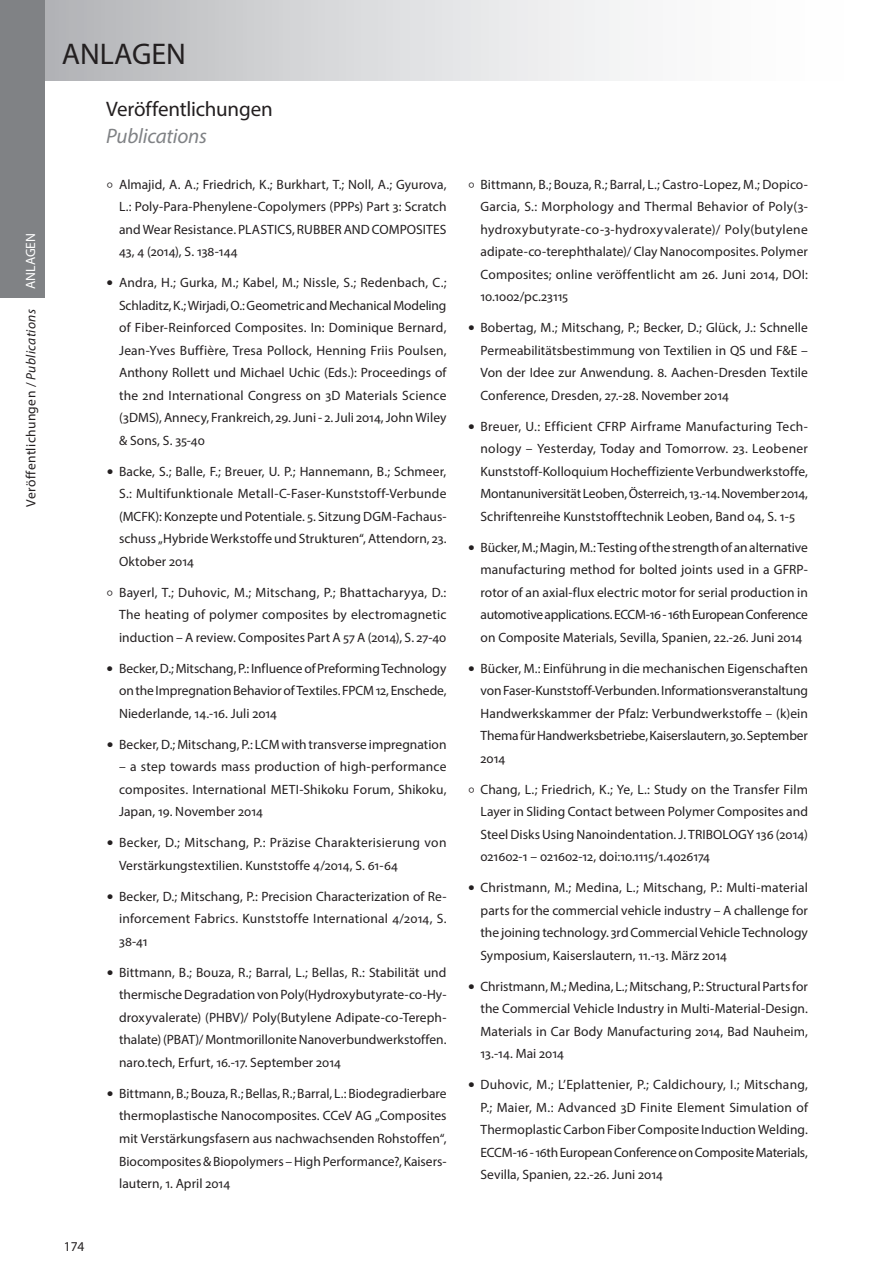
<style>
.page{position:relative;width:893px;height:1263px;background:#fff}
.page>*{position:absolute;margin:0;border:0;box-sizing:border-box;transform-origin:0 0}
.t1{font:30px "Myriad Pro";color:#231f20}
.t2{font:21px "Myriad Pro";letter-spacing:-.01em;color:#231f20}
.t3{font:italic 21px "Myriad Pro";letter-spacing:-.01em;color:#808285}
.t4{font:13.5px/22.5px "Myriad Pro";letter-spacing:.005em;color:#231f20;text-align:justify}
.t5{font:13.5px "Myriad Pro";letter-spacing:.025em;color:#231f20}
.t6{font:13.5px "Myriad Pro";letter-spacing:.005em;color:#fff}
.s1{font-style:italic}
.s2{font-family:"Verdana";font-size:21px}
.s3{font-family:"Verdana"}
</style>
<div class="page">
<div style="left:0;top:0;width:893px;height:81px;background:linear-gradient(to right,#b5b6ba,#fff)"></div>
<div style="left:0;top:0;width:45px;height:298px;background:#808285"></div>
<p class="t6" style="left:22px;top:289px;width:58px;rotate:-90deg">ANLAGEN</p>
<p class="t5" style="left:23px;top:507px;width:199px;rotate:-90deg">Veröffentlichungen / <span class="s1">Publications</span></p>
<h1 class="t1" style="left:62px;top:36px;width:126px">ANLAGEN</h1>
<h2 class="t2" style="left:106px;top:96px;width:168px">Veröffentlichungen</h2>
<h2 class="t3" style="left:106px;top:123px;width:102px">Publications</h2>
<p class="t4" style="left:64px;top:1235px;width:22px">174</p>
<p class="t4" style="left:119px;top:173px;width:329px;text-indent:-13px"><span class="s2">◦</span> Almajid, A. A.; Friedrich, K.; Burkhart, T.; Noll, A.; Gyurova, L.: Poly-Para-Phenylene-Copolymers (PPPs) Part 3: Scratch and Wear Resistance. PLASTICS, RUBBER AND COMPOSITES 43, 4 (2014), S. 138-144</p>
<p class="t4" style="left:119px;top:271px;width:329px;text-indent:-13px"><span class="s3">•</span> Andra, H.; Gurka, M.; Kabel, M.; Nissle, S.; Redenbach, C.; Schladitz, K.; Wirjadi, O.: Geometric and Mechanical Modeling of Fiber-Reinforced Composites. In: Dominique Bernard, Jean-Yves Buffière, Tresa Pollock, Henning Friis Poulsen, Anthony Rollett und Michael Uchic (Eds.): Proceedings of the 2nd International Congress on 3D Materials Science (3DMS), Annecy, Frankreich, 29. Juni - 2. Juli 2014, John Wiley &amp; Sons, S. 35-40</p>
<p class="t4" style="left:119px;top:460px;width:329px;text-indent:-13px"><span class="s3">•</span> Backe, S.; Balle, F.; Breuer, U. P.; Hannemann, B.; Schmeer, S.: Multifunktionale Metall-C-Faser-Kunststoff-Verbunde (MCFK): Konzepte und Potentiale. 5. Sitzung DGM-Fachaus&shy;schuss „Hybride Werkstoffe und Strukturen“, Attendorn, 23.<br>Oktober 2014</p>
<p class="t4" style="left:119px;top:581px;width:329px;text-indent:-13px"><span class="s2">◦</span> Bayerl, T.; Duhovic, M.; Mitschang, P.; Bhattacharyya, D.:<br>The heating of polymer composites by electromagnetic induction – A review. Composites Part A 57 A (2014), S. 27-40</p>
<p class="t4" style="left:119px;top:657px;width:329px;text-indent:-13px"><span class="s3">•</span> Becker, D.; Mitschang, P.: Influence of Preforming Technology on the Impregnation Behavior of Textiles. FPCM 12, Enschede, Niederlande, 14.-16. Juli 2014</p>
<p class="t4" style="left:106px;top:733px;width:342px"><span class="s3">•</span> Becker, D.; Mitschang, P.: LCM with transverse impregnation</p>
<p class="t4" style="left:119px;top:755px;width:329px">– a step towards mass production of high-performance composites. International METI-Shikoku Forum, Shikoku, Japan, 19. November 2014</p>
<p class="t4" style="left:119px;top:831px;width:329px;text-indent:-13px"><span class="s3">•</span> Becker, D.; Mitschang, P.: Präzise Charakterisierung von<br>Verstärkungstextilien. Kunststoffe 4/2014, S. 61-64</p>
<p class="t4" style="left:119px;top:885px;width:329px;text-indent:-13px"><span class="s3">•</span> Becker, D.; Mitschang, P.: Precision Characterization of Re&shy;inforcement Fabrics. Kunststoffe International 4/2014, S.<br>38-41</p>
<p class="t4" style="left:119px;top:961px;width:329px;text-indent:-13px"><span class="s3">•</span> Bittmann, B.; Bouza, R.; Barral, L.; Bellas, R.: Stabilität und thermische Degradation von Poly(Hydroxybutyrate-co-Hy&shy;droxyvalerate) (PHBV)/ Poly(Butylene Adipate-co-Tereph&shy;thalate) (PBAT)/ Montmorillonite Nanoverbundwerkstoffen. naro.tech, Erfurt, 16.-17. September 2014</p>
<p class="t4" style="left:119px;top:1082px;width:329px;text-indent:-13px"><span class="s3">•</span> Bittmann, B.; Bouza, R.; Bellas, R.; Barral, L.: Biodegradierbare thermoplastische Nanocomposites. CCeV AG „Composites mit Verstärkungsfasern aus nachwachsenden Rohstoffen“, Biocomposites &amp; Biopolymers – High Performance?, Kaisers&shy;lautern, 1. April 2014</p>
<p class="t4" style="left:480px;top:173px;width:329px;text-indent:-13px"><span class="s2">◦</span> Bittmann, B.; Bouza, R.; Barral, L.; Castro-Lopez, M.; Dopico-Garcia, S.: Morphology and Thermal Behavior of Poly(3- hydroxybutyrate-co-3-hydroxyvalerate)/ Poly(butylene adipate-co-terephthalate)/ Clay Nanocomposites. Polymer Composites; online veröffentlicht am 26. Juni 2014, DOI:<br>10.1002/pc.23115</p>
<p class="t4" style="left:480px;top:316px;width:329px;text-indent:-13px"><span class="s3">•</span> Bobertag, M.; Mitschang, P.; Becker, D.; Glück, J.: Schnelle Permeabilitätsbestimmung von Textilien in QS und F&amp;E – Von der Idee zur Anwendung. 8. Aachen-Dresden Textile Conference, Dresden, 27.-28. November 2014</p>
<p class="t4" style="left:480px;top:415px;width:329px;text-indent:-13px"><span class="s3">•</span> Breuer, U.: Efficient CFRP Airframe Manufacturing Tech&shy;nology – Yesterday, Today and Tomorrow. 23. Leobener Kunststoff-Kolloquium Hocheffiziente Verbundwerkstoffe, Montanuniversität Leoben, Österreich, 13.-14. November 2014, Schriftenreihe Kunststofftechnik Leoben, Band 04, S. 1-5</p>
<p class="t4" style="left:481px;top:536px;width:329px;text-indent:-13px"><span class="s3">•</span> Bücker, M.; Magin, M.: Testing of the strength of an alternative manufacturing method for bolted joints used in a GFRP&shy;rotor of an axial-flux electric motor for serial production in automotive applications. ECCM-16 - 16th European Conference on Composite Materials, Sevilla, Spanien, 22.-26. Juni 2014</p>
<p class="t4" style="left:481px;top:657px;width:329px;text-indent:-13px"><span class="s3">•</span> Bücker, M.: Einführung in die mechanischen Eigenschaften von Faser-Kunststoff-Verbunden. Informationsveranstaltung Handwerkskammer der Pfalz: Verbundwerkstoffe – (k)ein Thema für Handwerksbetriebe, Kaiserslautern, 30. September 2014</p>
<p class="t4" style="left:480px;top:778px;width:329px;text-indent:-13px"><span class="s2">◦</span> Chang, L.; Friedrich, K.; Ye, L.: Study on the Transfer Film Layer in Sliding Contact between Polymer Composites and Steel Disks Using Nanoindentation. J. TRIBOLOGY 136 (2014)<br>021602-1 – 021602-12, doi:10.1115/1.4026174</p>
<p class="t4" style="left:480px;top:876px;width:329px;text-indent:-13px"><span class="s3">•</span> Christmann, M.; Medina, L.; Mitschang, P.: Multi-material parts for the commercial vehicle industry – A challenge for the joining technology. 3rd Commercial Vehicle Technology Symposium, Kaiserslautern, 11.-13. März 2014</p>
<p class="t4" style="left:480px;top:975px;width:329px;text-indent:-13px"><span class="s3">•</span> Christmann, M.; Medina, L.; Mitschang, P.: Structural Parts for the Commercial Vehicle Industry in Multi-Material-Design.<br>Materials in Car Body Manufacturing 2014, Bad Nauheim, 13.-14. Mai 2014</p>
<p class="t4" style="left:481px;top:1073px;width:329px;text-indent:-13px"><span class="s3">•</span> Duhovic, M.; L’Eplattenier, P.; Caldichoury, I.; Mitschang, P.; Maier, M.: Advanced 3D Finite Element Simulation of Thermoplastic Carbon Fiber Composite Induction Welding.<br>ECCM-16 - 16th European Conference on Composite Materials, Sevilla, Spanien, 22.-26. Juni 2014</p>
</div>
